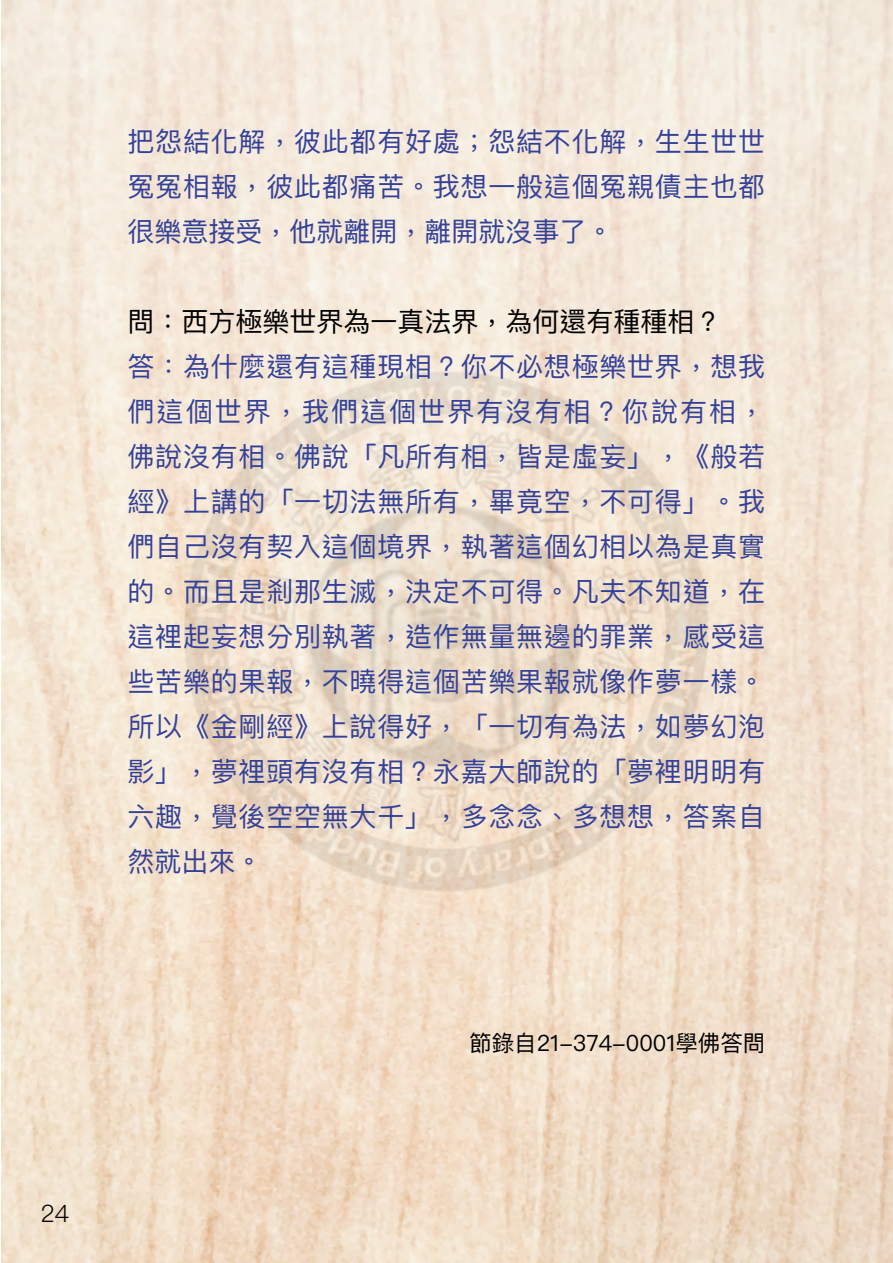
<style>
.page{position:relative;width:893px;height:1263px;background:#fff}
.page>*{position:absolute;margin:0;border:0;box-sizing:border-box;transform-origin:0 0}
.t1{font:27px/45px "Ping Fang TC";letter-spacing:.03em;color:#344198;text-align:justify}
.t2{font:27px "Ping Fang TC";color:#000}
.t3{font:300 24px "Ping Fang TC";color:#000}
.t4{font:22.5px "Ping Fang TC";color:#000}
</style>
<div class="page">
<img style="left:2px;top:0;width:891px;height:1263px">
<p class="t1" style="left:128px;top:118px;width:639px">把怨結化解，彼此都有好處；怨結不化解，生生世世冤冤相報，彼此都痛苦。我想一般這個冤親債主也都很樂意接受，他就離開，離開就沒事了。</p>
<p class="t2" style="left:128px;top:305px;width:595px">問：西方極樂世界為一真法界，為何還有種種相？</p>
<p class="t1" style="left:128px;top:343px;width:639px">答：為什麼還有這種現相？你不必想極樂世界，想我們這個世界，我們這個世界有沒有相？你說有相，佛說沒有相。佛說「凡所有相，皆是虛妄」，《般若經》上講的「一切法無所有，畢竟空，不可得」。我們自己沒有契入這個境界，執著這個幻相以為是真實的。而且是剎那生滅，決定不可得。凡夫不知道，在這裡起妄想分別執著，造作無量無邊的罪業，感受這些苦樂的果報，不曉得這個苦樂果報就像作夢一樣。所以《金剛經》上說得好，「一切有為法，如夢幻泡影」，夢裡頭有沒有相？永嘉大師說的「夢裡明明有六趣，覺後空空無大千」，多念念、多想想，答案自然就出來。</p>
<p class="t3" style="left:40px;top:1198px;width:30px">24</p>
<p class="t4" style="left:469px;top:1029px;width:298px">節錄自21-374-0001學佛答問</p>
</div>
